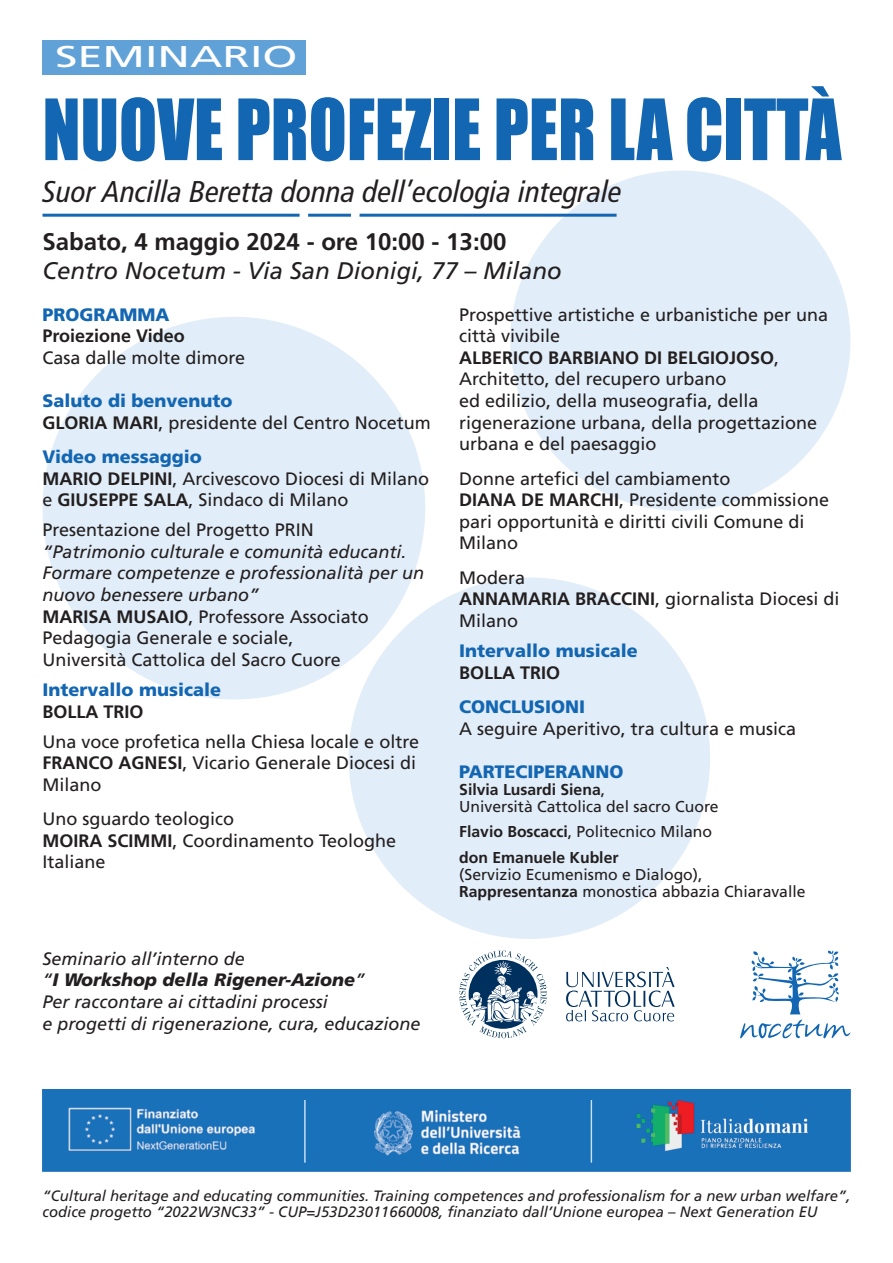
<style>
.page{position:relative;width:893px;height:1263px;background:#fff}
.page>*{position:absolute;margin:0;border:0;box-sizing:border-box;transform-origin:0 0}
.t1{font:78px "Impact";color:#1366b2;scale:.9 1}
.t2{font:30px "Frutiger LT 58 Cn It";color:#231f20}
.t3{font:30px "Frutiger LT 55 Rm";color:#fff;scale:1.5 1}
.t4{font:24px "Frutiger LT 56 It";color:#231f20}
.t5{font:24px "Frutiger LT 65 Bd";color:#231f20}
.No_Spacing{font:18px/21.6px "Frutiger LT 55 Rm";color:#231f20}
.elementtoproof{font:18px/21.6px "Frutiger LT 56 It";color:#231f20}
.t6{font:18px "Frutiger LT 75 Blk";color:#1366b2}
.No_Spacing-2{font:18px "Frutiger LT 65 Bd";color:#231f20}
.elementtoproof-2{font:18px "Frutiger LT 76 Blk It";color:#231f20}
.t7{font:15.75px "Frutiger LT 55 Rm";color:#231f20}
.t8{font:15.75px "Frutiger LT 65 Bd";color:#231f20}
.t9{font:15px/16.2px "Frutiger LT 56 It";color:#231f20}
.s1{font-family:"Frutiger LT 65 Bd"}
.s2{font-family:"Frutiger LT 55 Rm"}
.s3{font-family:"Frutiger LT 56 It"}
</style>
<div class="page">
<div style="left:510px;top:171px;width:340px;height:340px;background:#e1edf8;border-radius:50%"></div>
<div style="left:43px;top:317px;width:382px;height:382px;background:#e1edf8;border-radius:50%"></div>
<div style="left:349px;top:577px;width:361px;height:362px;background:#e1edf8;border-radius:50%"></div>
<div style="left:43px;top:40px;width:263px;height:34px;background:#60a1d7"></div>
<svg style="left:740px;top:950px;width:110px;height:89px"></svg>
<hr style="left:43px;top:214px;width:257px;height:3px;background:#1366b2">
<hr style="left:308px;top:214px;width:43px;height:3px;background:#1366b2">
<hr style="left:360px;top:214px;width:257px;height:3px;background:#1366b2">
<img style="left:43px;top:1090px;width:807px;height:81px">
<svg style="left:566px;top:967px;width:109px;height:54px"></svg>
<svg style="left:459px;top:950px;width:88px;height:88px"></svg>
<p class="t3" style="left:55px;top:38px;width:163px">SEMINARIO</p>
<p class="t1" style="left:43px;top:69px;width:889px">NUOVE PROFEZIE PER LA CITTÀ</p>
<p class="t2" style="left:43px;top:174px;width:581px">Suor Ancilla Beretta donna dell’ecologia integrale</p>
<p class="t5" style="left:43px;top:228px;width:465px">Sabato, 4 maggio 2024 - ore 10:00 - 13:00</p>
<p class="t4" style="left:43px;top:257px;width:521px">Centro Nocetum - Via San Dionigi, 77 – Milano</p>
<p class="t6" style="left:43px;top:303px;width:129px">PROGRAMMA</p>
<p class="No_Spacing-2" style="left:43px;top:325px;width:144px">Proiezione Video</p>
<p class="No_Spacing" style="left:43px;top:347px;width:204px">Casa dalle molte dimore</p>
<p class="t6" style="left:43px;top:390px;width:192px">Saluto di benvenuto</p>
<p class="No_Spacing" style="left:43px;top:412px;width:390px"><span class="s1">GLORIA MARI</span>, presidente del Centro Nocetum</p>
<p class="t6" style="left:43px;top:446px;width:161px">Video messaggio</p>
<p class="No_Spacing" style="left:43px;top:468px;width:388px"><span class="s1">MARIO DELPINI</span>, Arcivescovo Diocesi di Milano e <span class="s1">GIUSEPPE SALA</span>, Sindaco di Milano</p>
<p class="No_Spacing" style="left:43px;top:519px;width:273px">Presentazione del Progetto PRIN</p>
<p class="elementtoproof" style="left:43px;top:541px;width:383px">“Patrimonio culturale e comunità educanti.<br>Formare competenze e professionalità per un nuovo benessere urbano”</p>
<p class="No_Spacing" style="left:43px;top:606px;width:328px"><span class="s1">MARISA MUSAIO</span>, Professore Associato</p>
<p class="No_Spacing" style="left:43px;top:627px;width:253px">Pedagogia Generale e sociale,</p>
<p class="No_Spacing" style="left:43px;top:649px;width:300px">Università Cattolica del Sacro Cuore</p>
<p class="t6" style="left:43px;top:679px;width:180px">Intervallo musicale</p>
<p class="No_Spacing-2" style="left:43px;top:701px;width:103px">BOLLA TRIO</p>
<p class="No_Spacing" style="left:43px;top:731px;width:378px">Una voce profetica nella Chiesa locale e oltre</p>
<p class="No_Spacing" style="left:43px;top:752px;width:375px"><span class="s1">FRANCO AGNESI</span>, Vicario Generale Diocesi di<br>Milano</p>
<p class="No_Spacing" style="left:43px;top:808px;width:193px">Uno sguardo teologico</p>
<p class="No_Spacing" style="left:43px;top:830px;width:355px"><span class="s1">MOIRA SCIMMI</span>, Coordinamento Teologhe</p>
<p class="No_Spacing" style="left:43px;top:851px;width:65px">Italiane</p>
<p class="No_Spacing" style="left:459px;top:304px;width:370px">Prospettive artistiche e urbanistiche per una città vivibile</p>
<p class="No_Spacing-2" style="left:459px;top:347px;width:322px">ALBERICO BARBIANO DI BELGIOJOSO<span class="s2">,</span></p>
<p class="No_Spacing" style="left:459px;top:368px;width:269px">Architetto, del recupero urbano</p>
<p class="No_Spacing" style="left:459px;top:390px;width:359px">ed edilizio, della museografia, della rigenerazione urbana, della progettazione urbana e del paesaggio</p>
<p class="No_Spacing" style="left:459px;top:468px;width:273px">Donne artefici del cambiamento</p>
<p class="No_Spacing" style="left:459px;top:489px;width:371px"><span class="s1">DIANA DE MARCHI</span>, Presidente commissione pari opportunità e diritti civili Comune di<br>Milano</p>
<p class="No_Spacing" style="left:459px;top:567px;width:68px">Modera</p>
<p class="No_Spacing" style="left:459px;top:588px;width:382px"><span class="s1">ANNAMARIA BRACCINI</span>, giornalista Diocesi di<br>Milano</p>
<p class="t6" style="left:459px;top:640px;width:180px">Intervallo musicale</p>
<p class="No_Spacing-2" style="left:459px;top:662px;width:103px">BOLLA TRIO</p>
<p class="t6" style="left:459px;top:696px;width:128px">CONCLUSIONI</p>
<p class="No_Spacing" style="left:459px;top:718px;width:338px">A seguire Aperitivo, tra cultura e musica</p>
<p class="t6" style="left:459px;top:761px;width:166px">PARTECIPERANNO</p>
<p class="t8" style="left:459px;top:780px;width:147px">Silvia Lusardi Siena<span class="s2">,</span></p>
<p class="t7" style="left:459px;top:797px;width:261px">Università Cattolica del sacro Cuore</p>
<p class="t7" style="left:459px;top:823px;width:254px"><span class="s1">Flavio Boscacci</span>, Politecnico Milano</p>
<p class="t8" style="left:459px;top:848px;width:161px">don Emanuele Kubler</p>
<p class="t7" style="left:459px;top:865px;width:245px">(Servizio Ecumenismo e Dialogo),</p>
<p class="t7" style="left:459px;top:882px;width:348px"><span class="s1">Rappresentanza</span> monostica abbazia Chiaravalle</p>
<p class="elementtoproof" style="left:43px;top:948px;width:204px">Seminario all’interno de</p>
<p class="elementtoproof-2" style="left:43px;top:969px;width:324px"><span class="s3">“</span>I Workshop della Rigener-Azione<span class="s3">”</span></p>
<p class="elementtoproof" style="left:43px;top:991px;width:287px">Per raccontare ai cittadini processi</p>
<p class="elementtoproof" style="left:43px;top:1013px;width:379px">e progetti di rigenerazione, cura, educazione</p>
<p class="t9" style="left:43px;top:1187px;width:809px">“Cultural heritage and educating communities. Training competences and professionalism for a new urban welfare”, codice progetto “2022W3NC33” - CUP=J53D23011660008, finanziato dall’Unione europea – Next Generation EU</p>
</div>
